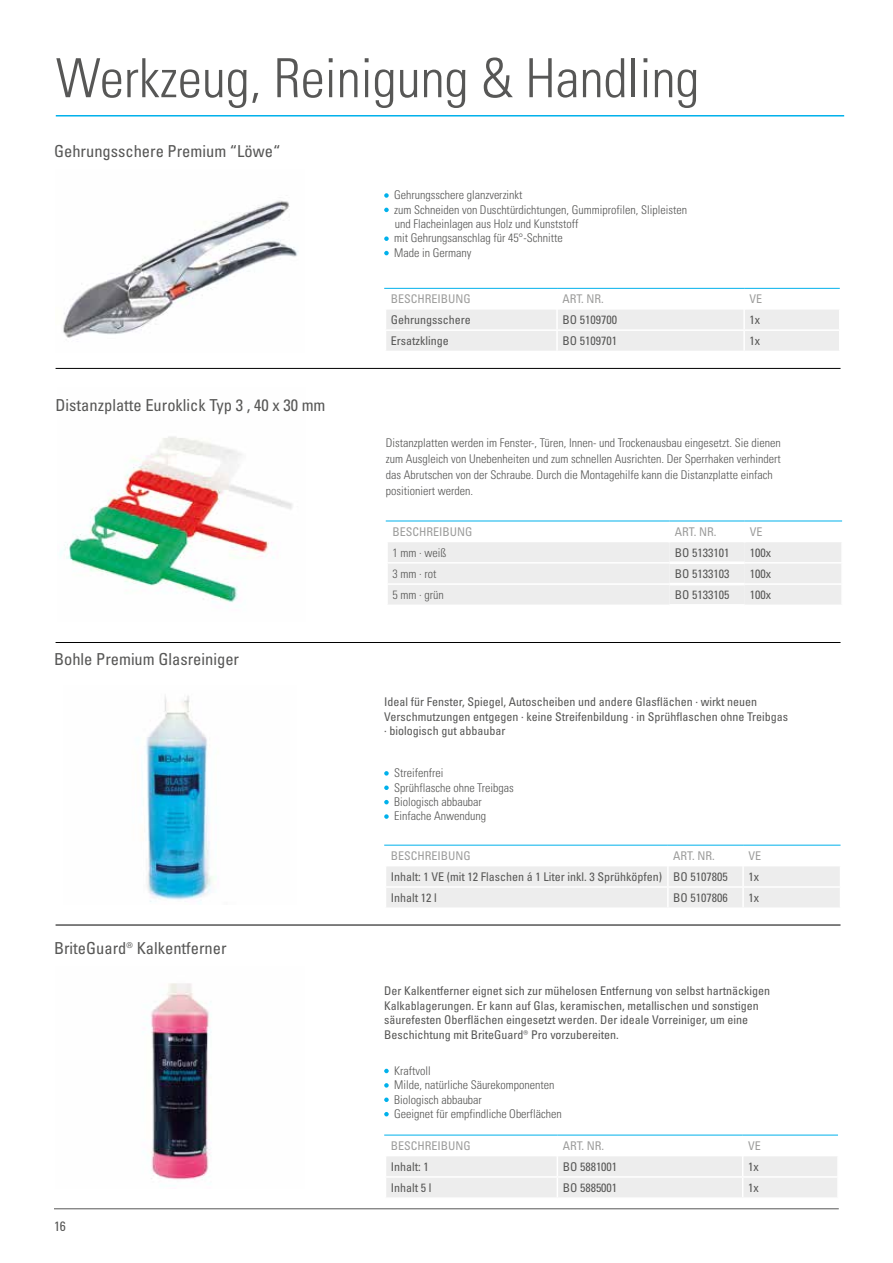
<style>
.page{position:relative;width:893px;height:1263px;background:#fff}
.page>*{position:absolute;margin:0;border:0;box-sizing:border-box;transform-origin:0 0}
.t1{font:54px "Univers LTCYR 47 Light Cond";color:#575756}
.t2{font:condensed 16.5px "Univers LTCYR 57";color:#575756}
.t3{font:condensed 13.5px "Univers LTCYR 57";color:#575756}
.t4{font:condensed 12px/14.4px "Univers LTCYR 57";color:#575756}
.t5{font:12px/14.4px "Univers LTCYR 47 Light Cond";color:#575756}
.t6{font:condensed 12px "Univers LTCYR 57";color:#9d9d9c}
</style>
<div class="page">
<hr style="left:54px;top:1208px;width:785px;height:1px;background:#575756">
<hr style="left:56px;top:115px;width:788px;height:2px;background:#00b1eb">
<hr style="left:56px;top:368px;width:784px;height:1px;background:#000">
<hr style="left:56px;top:642px;width:784px;height:1px;background:#000">
<hr style="left:56px;top:925px;width:784px;height:1px;background:#000">
<img style="left:63px;top:200px;width:235px;height:138px">
<img style="left:142px;top:696px;width:74px;height:208px">
<img style="left:59px;top:436px;width:234px;height:167px">
<img style="left:148px;top:983px;width:63px;height:203px">
<svg style="left:384px;top:193px;width:5px;height:5px"></svg>
<svg style="left:384px;top:208px;width:5px;height:4px"></svg>
<svg style="left:384px;top:236px;width:5px;height:5px"></svg>
<svg style="left:384px;top:251px;width:5px;height:4px"></svg>
<svg style="left:384px;top:1069px;width:5px;height:4px"></svg>
<svg style="left:384px;top:1083px;width:5px;height:5px"></svg>
<svg style="left:384px;top:1097px;width:5px;height:5px"></svg>
<svg style="left:384px;top:1112px;width:5px;height:4px"></svg>
<svg style="left:384px;top:771px;width:5px;height:5px"></svg>
<svg style="left:384px;top:785px;width:5px;height:5px"></svg>
<svg style="left:384px;top:800px;width:5px;height:4px"></svg>
<svg style="left:384px;top:814px;width:5px;height:5px"></svg>
<hr style="left:384px;top:288px;width:173px;height:1px;background:#00b1eb">
<svg style="left:385px;top:288px;width:455px;height:63px"></svg>
<hr style="left:557px;top:329px;width:187px;height:2px;background:#fff">
<hr style="left:744px;top:329px;width:96px;height:2px;background:#fff">
<hr style="left:384px;top:845px;width:284px;height:1px;background:#00b1eb">
<svg style="left:385px;top:845px;width:456px;height:62px"></svg>
<hr style="left:668px;top:886px;width:75px;height:2px;background:#fff">
<hr style="left:743px;top:886px;width:98px;height:2px;background:#fff">
<svg style="left:386px;top:521px;width:457px;height:84px"></svg>
<hr style="left:745px;top:562px;width:98px;height:1px;background:#fff">
<hr style="left:386px;top:583px;width:283px;height:2px;background:#fff">
<hr style="left:386px;top:585px;width:2px;height:20px;background:#fff">
<hr style="left:745px;top:583px;width:98px;height:2px;background:#fff">
<hr style="left:384px;top:1135px;width:173px;height:1px;background:#00b1eb">
<svg style="left:385px;top:1135px;width:453px;height:62px"></svg>
<hr style="left:557px;top:1176px;width:186px;height:2px;background:#fff">
<hr style="left:743px;top:1176px;width:96px;height:2px;background:#fff">
<h1 class="t1" style="left:56px;top:42px;width:645px">Werkzeug, Reinigung &amp; Handling</h1>
<h2 class="t2" style="left:54px;top:140px;width:228px">Gehrungsschere Premium “Löwe“</h2>
<h2 class="t2" style="left:56px;top:395px;width:271px">Distanzplatte Euroklick Typ 3 , 40 x 30 mm</h2>
<h2 class="t2" style="left:54px;top:649px;width:187px">Bohle Premium Glasreiniger</h2>
<h2 class="t2" style="left:54px;top:938px;width:174px">BriteGuard® Kalkentferner</h2>
<p class="t3" style="left:54px;top:1218px;width:13px">16</p>
<p class="t5" style="left:394px;top:187px;width:295px">Gehrungsschere glanzverzinkt<br>zum Schneiden von Duschtürdichtungen, Gummiprofilen, Slipleisten und Flacheinlagen aus Holz und Kunststoff<br>mit Gehrungsanschlag für 45°-Schnitte<br>Made in Germany</p>
<p class="t6" style="left:391px;top:291px;width:82px">BESCHREIBUNG</p>
<p class="t6" style="left:562px;top:291px;width:43px">ART. NR.</p>
<p class="t6" style="left:749px;top:291px;width:14px">VE</p>
<p class="t4" style="left:391px;top:312px;width:81px">Gehrungsschere</p>
<p class="t4" style="left:562px;top:312px;width:56px">BO 5109700</p>
<p class="t4" style="left:749px;top:312px;width:12px">1x</p>
<p class="t4" style="left:391px;top:333px;width:59px">Ersatzklinge</p>
<p class="t4" style="left:562px;top:333px;width:56px">BO 5109701</p>
<p class="t4" style="left:749px;top:333px;width:12px">1x</p>
<p class="t5" style="left:386px;top:435px;width:397px;line-height:15.8px">Distanzplatten werden im Fenster-, Türen, Innen- und Trockenausbau eingesetzt. Sie dienen zum Ausgleich von Unebenheiten und zum schnellen Ausrichten. Der Sperrhaken verhindert das Abrutschen von der Schraube. Durch die Montagehilfe kann die Distanzplatte einfach positioniert werden.</p>
<p class="t6" style="left:392px;top:524px;width:82px">BESCHREIBUNG</p>
<p class="t6" style="left:675px;top:524px;width:43px">ART. NR.</p>
<p class="t6" style="left:750px;top:524px;width:14px">VE</p>
<p class="t5" style="left:392px;top:545px;width:55px">1 mm · weiß</p>
<p class="t4" style="left:675px;top:545px;width:56px">BO 5133101</p>
<p class="t4" style="left:750px;top:545px;width:23px">100x</p>
<p class="t5" style="left:392px;top:566px;width:45px">3 mm · rot</p>
<p class="t4" style="left:675px;top:566px;width:56px">BO 5133103</p>
<p class="t4" style="left:750px;top:566px;width:23px">100x</p>
<p class="t5" style="left:392px;top:587px;width:53px">5 mm · grün</p>
<p class="t4" style="left:675px;top:587px;width:56px">BO 5133105</p>
<p class="t4" style="left:750px;top:587px;width:23px">100x</p>
<p class="t4" style="left:384px;top:694px;width:405px">Ideal für Fenster, Spiegel, Autoscheiben und andere Glasflächen · wirkt neuen<br>Verschmutzungen entgegen · keine Streifenbildung · in Sprühflaschen ohne Treibgas · biologisch gut abbaubar</p>
<p class="t5" style="left:394px;top:765px;width:121px">Streifenfrei<br>Sprühflasche ohne Treibgas<br>Biologisch abbaubar<br>Einfache Anwendung</p>
<p class="t6" style="left:391px;top:848px;width:82px">BESCHREIBUNG</p>
<p class="t6" style="left:673px;top:848px;width:43px">ART. NR.</p>
<p class="t6" style="left:748px;top:848px;width:14px">VE</p>
<p class="t4" style="left:391px;top:869px;width:338px">Inhalt: 1 VE (mit 12 Flaschen á 1 Liter inkl. 3 Sprühköpfen) BO 5107805</p>
<p class="t4" style="left:748px;top:869px;width:12px">1x</p>
<p class="t4" style="left:391px;top:890px;width:47px">Inhalt 12 l</p>
<p class="t4" style="left:673px;top:890px;width:56px">BO 5107806</p>
<p class="t4" style="left:748px;top:890px;width:12px">1x</p>
<p class="t4" style="left:384px;top:983px;width:387px">Der Kalkentferner eignet sich zur mühelosen Entfernung von selbst hartnäckigen Kalkablagerungen. Er kann auf Glas, keramischen, metallischen und sonstigen säurefesten Oberflächen eingesetzt werden. Der ideale Vorreiniger, um eine Beschichtung mit BriteGuard® Pro vorzubereiten.</p>
<p class="t5" style="left:394px;top:1063px;width:169px">Kraftvoll<br>Milde, natürliche Säurekomponenten<br>Biologisch abbaubar<br>Geeignet für empfindliche Oberflächen</p>
<p class="t6" style="left:391px;top:1138px;width:82px">BESCHREIBUNG</p>
<p class="t6" style="left:563px;top:1138px;width:43px">ART. NR.</p>
<p class="t6" style="left:748px;top:1138px;width:14px">VE</p>
<p class="t4" style="left:391px;top:1159px;width:39px">Inhalt: 1</p>
<p class="t4" style="left:563px;top:1159px;width:56px">BO 5881001</p>
<p class="t4" style="left:748px;top:1159px;width:12px">1x</p>
<p class="t4" style="left:391px;top:1180px;width:42px">Inhalt 5 l</p>
<p class="t4" style="left:563px;top:1180px;width:56px">BO 5885001</p>
<p class="t4" style="left:748px;top:1180px;width:12px">1x</p>
</div>
